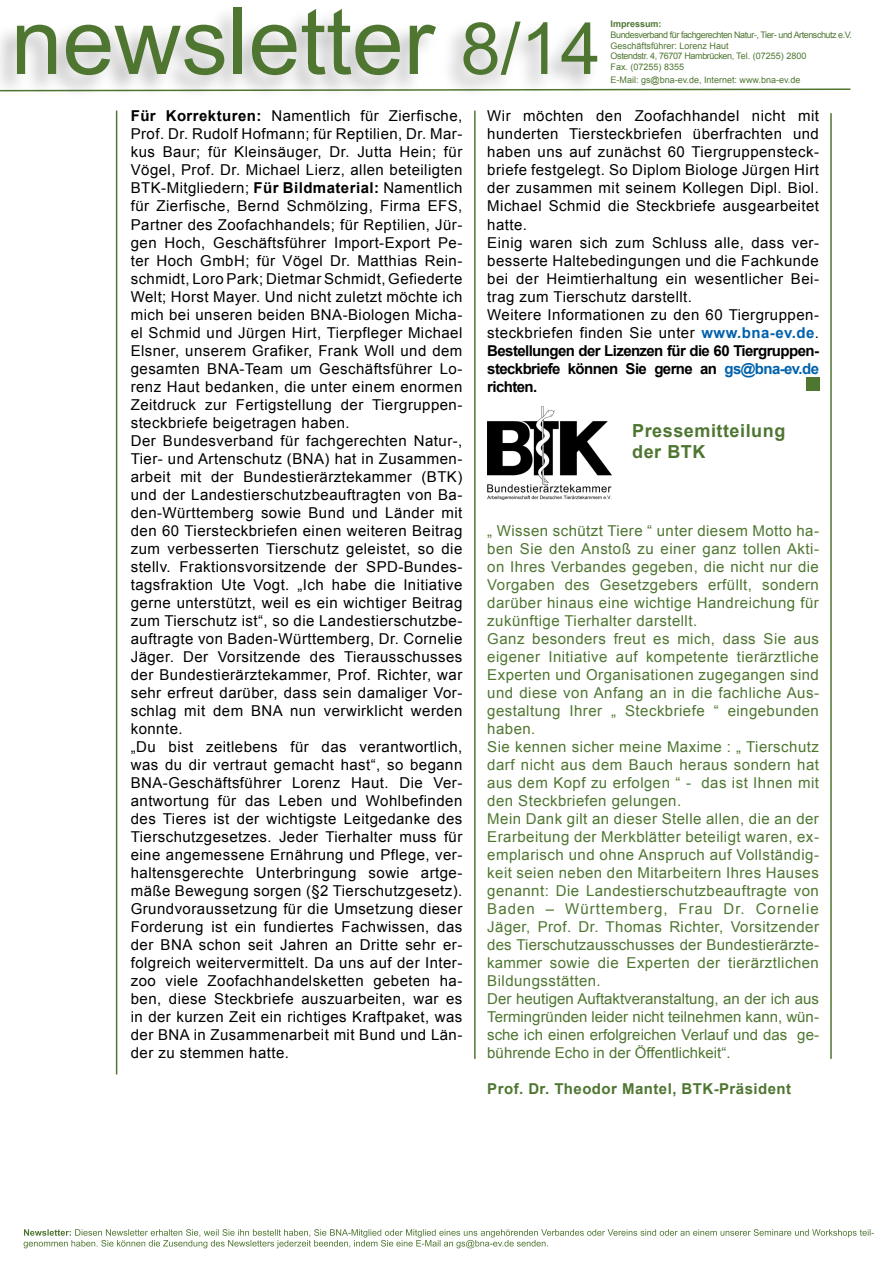
<style>
.page{position:relative;width:893px;height:1263px;background:#fff}
.page>*{position:absolute;margin:0;border:0;box-sizing:border-box;transform-origin:0 0}
.t1{font:93px "Arial";color:#4f7631}
.t2{font:700 18px/21.6px "Arial";letter-spacing:.03em;color:#4f7631}
.t3{font:15px/18px "Arial";letter-spacing:.03em;color:#000}
.t4{font:15px/18px "Arial";letter-spacing:.03em;color:#4f7631}
.t5{font:700 15px "Arial";letter-spacing:.03em;color:#4f7631}
.t6{font:9px/10.8px "Arial";letter-spacing:-.04em;color:#4f7631}
.t7{font:9px "Arial";color:#4f7631}
.t8{font:700 9px "Arial";color:#4f7631}
.s1{font-size:72px}
.s2{font-weight:700;color:#0061ab}
.s3{font-weight:700}
</style>
<div class="page">
<hr style="left:830px;top:113px;width:2px;height:946px;background:#4f7631">
<hr style="left:474px;top:111px;width:2px;height:948px;background:#4f7631">
<svg style="left:602px;top:88px;width:249px;height:3px"></svg>
<div style="left:0;top:3px;width:602px;height:99px;background:#000;opacity:.28"></div>
<hr style="left:116px;top:111px;width:1px;height:963px;background:#4f7631">
<svg style="left:24px;top:1229px;width:850px;height:19px"></svg>
<div style="left:806px;top:377px;width:13px;height:14px;background:#4f7631"></div>
<img style="left:487px;top:406px;width:125px;height:94px">
<h1 class="t1" style="left:11px;top:-20px;width:591px">newsletter <span class="s1">8/14</span></h1>
<p class="t8" style="left:611px;top:18px;width:53px">Impressum:</p>
<p class="t6" style="left:611px;top:29px;width:243px">Bundesverband für fachgerechten Natur-, Tier- und Artenschutz e.V.<br>Geschäftsführer: Lorenz Haut<br>Ostendstr. 4, 76707 Hambrücken, Tel. (07255) 2800<br>Fax. (07255) 8355</p>
<p class="t7" style="left:611px;top:74px;width:191px">E-Mail: gs@bna-ev.de, Internet: www.bna-ev.de</p>
<p class="t3" style="left:487px;top:107px;width:333px">Wir möchten den Zoofachhandel nicht mit hunderten Tiersteckbriefen überfrachten und haben uns auf zunächst 60 Tiergruppensteck&shy;briefe festgelegt. So Diplom Biologe Jürgen Hirt der zusammen mit seinem Kollegen Dipl. Biol.<br>Michael Schmid die Steckbriefe ausgearbeitet hatte.<br>Einig waren sich zum Schluss alle, dass ver&shy;besserte Haltebedingungen und die Fachkunde bei der Heimtierhaltung ein wesentlicher Bei&shy;trag zum Tierschutz darstellt.<br>Weitere Informationen zu den 60 Tiergruppen&shy;steckbriefen finden Sie unter <span class="s2">www.bna-ev.de</span>.<br><span class="s3">Bestellungen der Lizenzen für die 60 Tiergruppen&shy;steckbriefe können Sie gerne an</span> <span class="s2">gs@bna-ev.de </span><span class="s3">richten.</span></p>
<p class="t3" style="left:131px;top:107px;width:333px"><span class="s3">Für Korrekturen:</span> Namentlich für Zierfische, Prof. Dr. Rudolf Hofmann; für Reptilien, Dr. Mar&shy;kus Baur; für Kleinsäuger, Dr. Jutta Hein; für Vögel, Prof. Dr. Michael Lierz, allen beteiligten BTK-Mitgliedern; <span class="s3">Für Bildmaterial:</span> Namentlich für Zierfische, Bernd Schmölzing, Firma EFS, Partner des Zoofachhandels; für Reptilien, Jür&shy;gen Hoch, Geschäftsführer Import-Export Pe&shy;ter Hoch GmbH; für Vögel Dr. Matthias Rein&shy;schmidt, Loro Park; Dietmar Schmidt, Gefiederte Welt; Horst Mayer. Und nicht zuletzt möchte ich mich bei unseren beiden BNA-Biologen Micha&shy;el Schmid und Jürgen Hirt, Tierpfleger Michael Elsner, unserem Grafiker, Frank Woll und dem gesamten BNA-Team um Geschäftsführer Lo&shy;renz Haut bedanken, die unter einem enormen Zeitdruck zur Fertigstellung der Tiergruppen&shy;steckbriefe beigetragen haben.<br>Der Bundesverband für fachgerechten Natur-, Tier- und Artenschutz (BNA) hat in Zusammen&shy;arbeit mit der Bundestierärztekammer (BTK) und der Landestierschutzbeauftragten von Ba&shy;den-Württemberg sowie Bund und Länder mit den 60 Tiersteckbriefen einen weiteren Beitrag zum verbesserten Tierschutz geleistet, so die stellv. Fraktionsvorsitzende der SPD-Bundes&shy;tagsfraktion Ute Vogt. „Ich habe die Initiative gerne unterstützt, weil es ein wichtiger Beitrag zum Tierschutz ist“, so die Landestierschutzbe&shy;auftragte von Baden-Württemberg, Dr. Cornelie Jäger. Der Vorsitzende des Tierausschusses der Bundestierärztekammer, Prof. Richter, war sehr erfreut darüber, dass sein damaliger Vor&shy;schlag mit dem BNA nun verwirklicht werden konnte.<br>„Du bist zeitlebens für das verantwortlich, was du dir vertraut gemacht hast“, so begann BNA-Geschäftsführer Lorenz Haut. Die Ver&shy;antwortung für das Leben und Wohlbefinden des Tieres ist der wichtigste Leitgedanke des Tierschutzgesetzes. Jeder Tierhalter muss für eine angemessene Ernährung und Pflege, ver&shy;haltensgerechte Unterbringung sowie artge&shy;mäße Bewegung sorgen (§2 Tierschutzgesetz).<br>Grundvoraussetzung für die Umsetzung dieser Forderung ist ein fundiertes Fachwissen, das der BNA schon seit Jahren an Dritte sehr er&shy;folgreich weitervermittelt. Da uns auf der Inter&shy;zoo viele Zoofachhandelsketten gebeten ha&shy;ben, diese Steckbriefe auszuarbeiten, war es in der kurzen Zeit ein richtiges Kraftpaket, was der BNA in Zusammenarbeit mit Bund und Län&shy;der zu stemmen hatte.</p>
<p class="t2" style="left:632px;top:420px;width:155px">Pressemitteilung der BTK</p>
<p class="t4" style="left:487px;top:521px;width:333px">„ Wissen schützt Tiere “ unter diesem Motto ha&shy;ben Sie den Anstoß zu einer ganz tollen Akti&shy;on Ihres Verbandes gegeben, die nicht nur die Vorgaben des Gesetzgebers erfüllt, sondern darüber hinaus eine wichtige Handreichung für zukünftige Tierhalter darstellt.<br>Ganz besonders freut es mich, dass Sie aus eigener Initiative auf kompetente tierärztliche Experten und Organisationen zugegangen sind und diese von Anfang an in die fachliche Aus&shy;gestaltung Ihrer „ Steckbriefe “ eingebunden haben.<br>Sie kennen sicher meine Maxime : „ Tierschutz darf nicht aus dem Bauch heraus sondern hat aus dem Kopf zu erfolgen “ - das ist Ihnen mit den Steckbriefen gelungen.<br>Mein Dank gilt an dieser Stelle allen, die an der Erarbeitung der Merkblätter beteiligt waren, ex&shy;emplarisch und ohne Anspruch auf Vollständig&shy;keit seien neben den Mitarbeitern Ihres Hauses genannt: Die Landestierschutzbeauftragte von Baden – Württemberg, Frau Dr. Cornelie Jäger, Prof. Dr. Thomas Richter, Vorsitzender des Tierschutzausschusses der Bundestierärzte&shy;kammer sowie die Experten der tierärztlichen Bildungsstätten.<br>Der heutigen Auftaktveranstaltung, an der ich aus Termingründen leider nicht teilnehmen kann, wün&shy;sche ich einen erfolgreichen Verlauf und das ge&shy;bührende Echo in der Öffentlichkeit“.</p>
<p class="t5" style="left:487px;top:1078px;width:305px">Prof. Dr. Theodor Mantel, BTK-Präsident</p>
</div>
